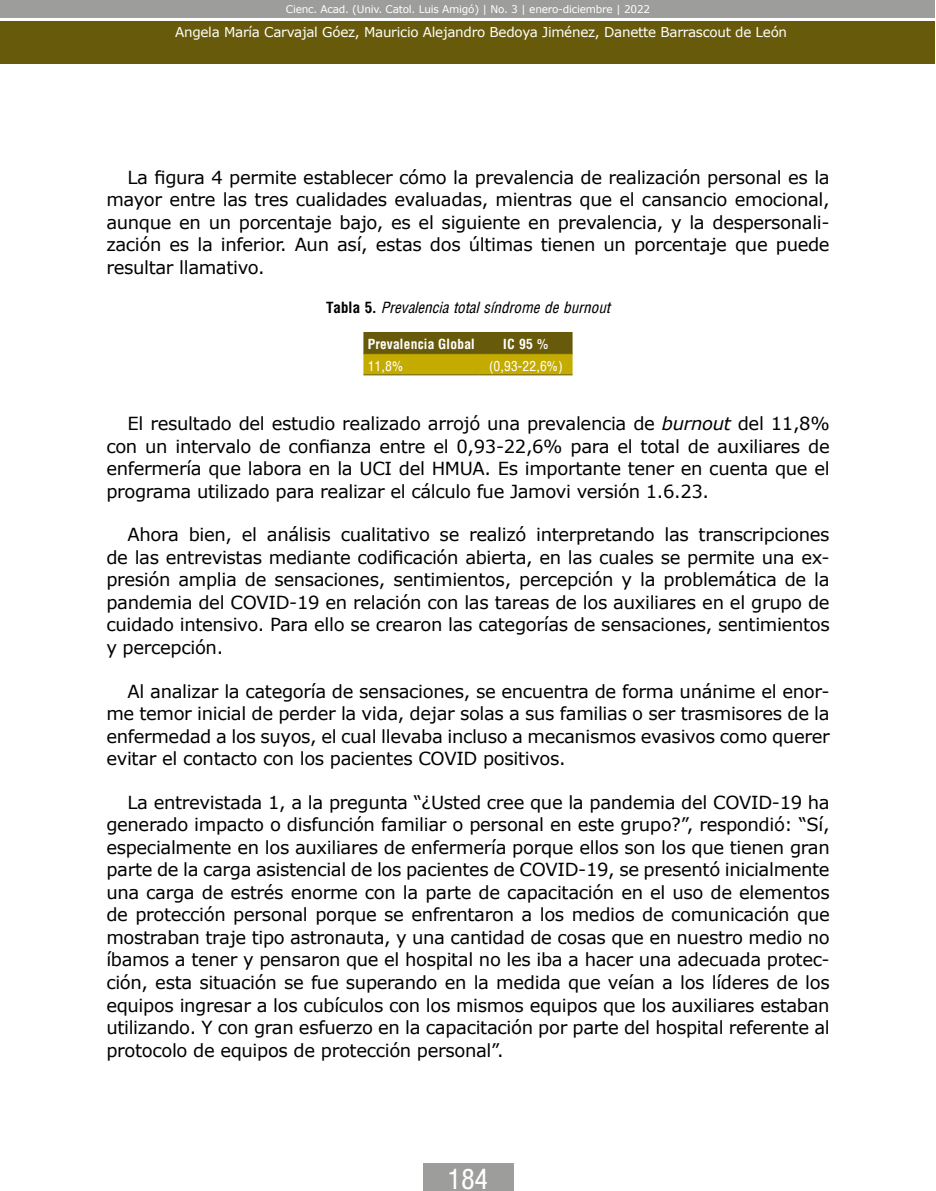
<style>
.page{position:relative;width:936px;height:1191px;background:#fff}
.page>*{position:absolute;margin:0;border:0;box-sizing:border-box;transform-origin:0 0}
.t1{font:27px "Arena Condensed";color:#fff}
.t2{font:18px/22.5px "Verdana";letter-spacing:-.02em;color:#000;text-align:justify}
.t3{font:italic condensed 15px "Arena";color:#000}
.t4{font:13.5px "Verdana";letter-spacing:-.02em;color:#fff}
.t5{font:700 condensed 13.5px "Arena";letter-spacing:.01em;color:#fff}
.t6{font:13.5px "Arena Condensed";color:#fff}
.t7{font:10.5px "Verdana";letter-spacing:-.02em;color:#fff}
.s1{font-weight:700;font-style:normal}
.s2{font-style:italic}
</style>
<div class="page">
<div style="left:0;top:21px;width:934px;height:43px;background:#685a0b"></div>
<div style="left:0;top:0;width:934px;height:18px;background:#9d9d9c"></div>
<div style="left:423px;top:1163px;width:90px;height:28px;background:#9d9d9c"></div>
<svg style="left:363px;top:332px;width:209px;height:42px;background:#948106"></svg>
<hr style="left:363px;top:353px;width:116px;height:1px;background:#685a0b">
<hr style="left:479px;top:353px;width:93px;height:1px;background:#685a0b">
<hr style="left:363px;top:374px;width:116px;height:1px;background:#685a0b">
<hr style="left:479px;top:374px;width:93px;height:1px;background:#685a0b">
<p class="t7" style="left:286px;top:2px;width:366px">Cienc. Acad. (Univ. Catol. Luis Amigó) | No. 3 | enero-diciembre | 2022</p>
<p class="t4" style="left:175px;top:23px;width:613px">Angela María Carvajal Góez, Mauricio Alejandro Bedoya Jiménez, Danette Barrascout de León</p>
<p class="t2" style="left:106px;top:166px;width:724px;text-indent:21px">La figura 4 permite establecer cómo la prevalencia de realización personal es la mayor entre las tres cualidades evaluadas, mientras que el cansancio emocional, aunque en un porcentaje bajo, es el siguiente en prevalencia, y la despersonali&shy;zación es la inferior. Aun así, estas dos últimas tienen un porcentaje que puede resultar llamativo.</p>
<p class="t3" style="left:326px;top:299px;width:285px"><span class="s1">Tabla 5.</span> Prevalencia total síndrome de burnout</p>
<p class="t5" style="left:367px;top:336px;width:109px">Prevalencia Global</p>
<p class="t5" style="left:503px;top:336px;width:47px">IC 95 %</p>
<p class="t6" style="left:367px;top:358px;width:37px">11,8%</p>
<p class="t6" style="left:489px;top:358px;width:75px">(0,93-22,6%)</p>
<p class="t2" style="left:106px;top:412px;width:724px;text-indent:21px">El resultado del estudio realizado arrojó una prevalencia de <span class="s2">burnout</span> del 11,8% con un intervalo de confianza entre el 0,93-22,6% para el total de auxiliares de enfermería que labora en la UCI del HMUA. Es importante tener en cuenta que el programa utilizado para realizar el cálculo fue Jamovi versión 1.6.23.</p>
<p class="t2" style="left:106px;top:523px;width:724px;text-indent:21px">Ahora bien, el análisis cualitativo se realizó interpretando las transcripciones de las entrevistas mediante codificación abierta, en las cuales se permite una ex&shy;presión amplia de sensaciones, sentimientos, percepción y la problemática de la pandemia del COVID-19 en relación con las tareas de los auxiliares en el grupo de cuidado intensivo. Para ello se crearon las categorías de sensaciones, sentimientos y percepción.</p>
<p class="t2" style="left:106px;top:679px;width:724px;text-indent:21px">Al analizar la categoría de sensaciones, se encuentra de forma unánime el enor&shy;me temor inicial de perder la vida, dejar solas a sus familias o ser trasmisores de la enfermedad a los suyos, el cual llevaba incluso a mecanismos evasivos como querer evitar el contacto con los pacientes COVID positivos.</p>
<p class="t2" style="left:106px;top:791px;width:725px;text-indent:21px">La entrevistada 1, a la pregunta “¿Usted cree que la pandemia del COVID-19 ha generado impacto o disfunción familiar o personal en este grupo?”, respondió: “Sí, especialmente en los auxiliares de enfermería porque ellos son los que tienen gran parte de la carga asistencial de los pacientes de COVID-19, se presentó inicialmente una carga de estrés enorme con la parte de capacitación en el uso de elementos de protección personal porque se enfrentaron a los medios de comunicación que mostraban traje tipo astronauta, y una cantidad de cosas que en nuestro medio no íbamos a tener y pensaron que el hospital no les iba a hacer una adecuada protec&shy;ción, esta situación se fue superando en la medida que veían a los líderes de los equipos ingresar a los cubículos con los mismos equipos que los auxiliares estaban utilizando. Y con gran esfuerzo en la capacitación por parte del hospital referente al protocolo de equipos de protección personal”.</p>
<h1 class="t1" style="left:447px;top:1163px;width:42px">184</h1>
</div>
